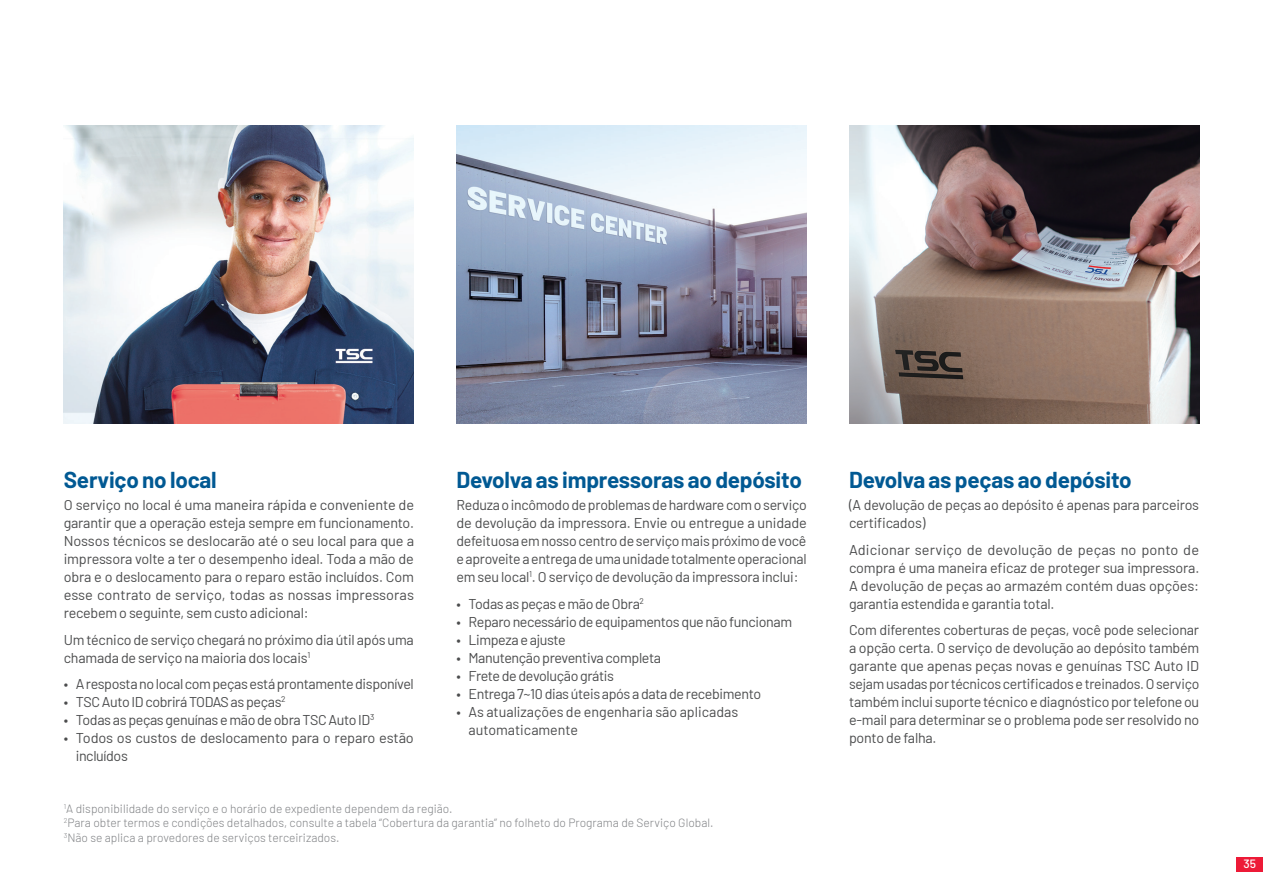
<style>
.page{position:relative;width:1263px;height:893px;background:#fff}
.page>*{position:absolute;margin:0;border:0;box-sizing:border-box;transform-origin:0 0}
.t1{font:700 22.5px "Barlow";letter-spacing:-.01em;color:#015993}
.content2{font:14.25px/18px "Barlow";letter-spacing:-.02em;color:#4b4c4d;text-align:justify}
.content2-2{font:14.25px/18px "Barlow";color:#4b4c4d}
.t2{font:300 12px "Barlow";color:#808285}
.t3{font:500 12px "Barlow";color:#fff}
</style>
<div class="page">
<img style="left:64px;top:125px;width:350px;height:298px">
<img style="left:456px;top:125px;width:350px;height:298px">
<img style="left:849px;top:125px;width:350px;height:298px">
<div style="left:1237px;top:857px;width:26px;height:15px;background:#ed1a37"></div>
<h3 class="t1" style="left:64px;top:463px;width:154px">Serviço no local</h3>
<p class="content2" style="left:64px;top:495px;width:352px">O serviço no local é uma maneira rápida e conveniente de garantir que a operação esteja sempre em funcionamento.<br>Nossos técnicos se deslocarão até o seu local para que a impressora volte a ter o desempenho ideal. Toda a mão de obra e o deslocamento para o reparo estão incluídos. Com esse contrato de serviço, todas as nossas impressoras recebem o seguinte, sem custo adicional:</p>
<p class="content2" style="left:64px;top:629px;width:352px">Um técnico de serviço chegará no próximo dia útil após uma chamada de serviço na maioria dos locais<sup>1</sup></p>
<p class="content2" style="left:64px;top:674px;width:352px">• A resposta no local com peças está prontamente disponível</p>
<p class="content2" style="left:64px;top:692px;width:223px">• TSC Auto ID cobrirá TODAS as peças<sup>2</sup></p>
<p class="content2" style="left:64px;top:710px;width:312px">• Todas as peças genuínas e mão de obra TSC Auto ID<sup>3</sup></p>
<p class="content2" style="left:76px;top:728px;width:339px;text-indent:-12px">• Todos os custos de deslocamento para o reparo estão incluídos</p>
<h3 class="t1" style="left:456px;top:463px;width:347px">Devolva as impressoras ao depósito</h3>
<p class="content2" style="left:456px;top:495px;width:352px">Reduza o incômodo de problemas de hardware com o serviço de devolução da impressora. Envie ou entregue a unidade defeituosa em nosso centro de serviço mais próximo de você e aproveite a entrega de uma unidade totalmente operacional em seu local<sup>1</sup>. O serviço de devolução da impressora inclui:</p>
<p class="content2" style="left:456px;top:593px;width:189px">• Todas as peças e mão de Obra<sup>2</sup></p>
<p class="content2" style="left:456px;top:611px;width:337px">• Reparo necessário de equipamentos que não funcionam</p>
<p class="content2" style="left:456px;top:629px;width:111px">• Limpeza e ajuste</p>
<p class="content2" style="left:456px;top:647px;width:206px">• Manutenção preventiva completa</p>
<p class="content2" style="left:456px;top:665px;width:159px">• Frete de devolução grátis</p>
<p class="content2" style="left:456px;top:683px;width:306px">• Entrega 7~10 dias úteis após a data de recebimento</p>
<p class="content2-2" style="left:468px;top:701px;width:271px;text-indent:-12px">• As atualizações de engenharia são aplicadas automaticamente</p>
<p class="t2" style="left:64px;top:800px;width:390px"><sup>1</sup>A disponibilidade do serviço e o horário de expediente dependem da região.</p>
<p class="t2" style="left:64px;top:814px;width:651px"><sup>2</sup>Para obter termos e condições detalhados, consulte a tabela “Cobertura da garantia” no folheto do Programa de Serviço Global.</p>
<p class="t2" style="left:64px;top:829px;width:277px"><sup>3</sup>Não se aplica a provedores de serviços terceirizados.</p>
<h3 class="t1" style="left:849px;top:463px;width:284px">Devolva as peças ao depósito</h3>
<p class="content2" style="left:849px;top:495px;width:352px">(A devolução de peças ao depósito é apenas para parceiros certificados)</p>
<p class="content2" style="left:849px;top:539px;width:352px">Adicionar serviço de devolução de peças no ponto de compra é uma maneira eficaz de proteger sua impressora.<br>A devolução de peças ao armazém contém duas opções: garantia estendida e garantia total.</p>
<p class="content2" style="left:849px;top:620px;width:352px">Com diferentes coberturas de peças, você pode selecionar a opção certa. O serviço de devolução ao depósito também garante que apenas peças novas e genuínas TSC Auto ID sejam usadas por técnicos certificados e treinados. O serviço também inclui suporte técnico e diagnóstico por telefone ou e-mail para determinar se o problema pode ser resolvido no ponto de falha.</p>
<p class="t3" style="left:1243px;top:855px;width:14px">35</p>
</div>
